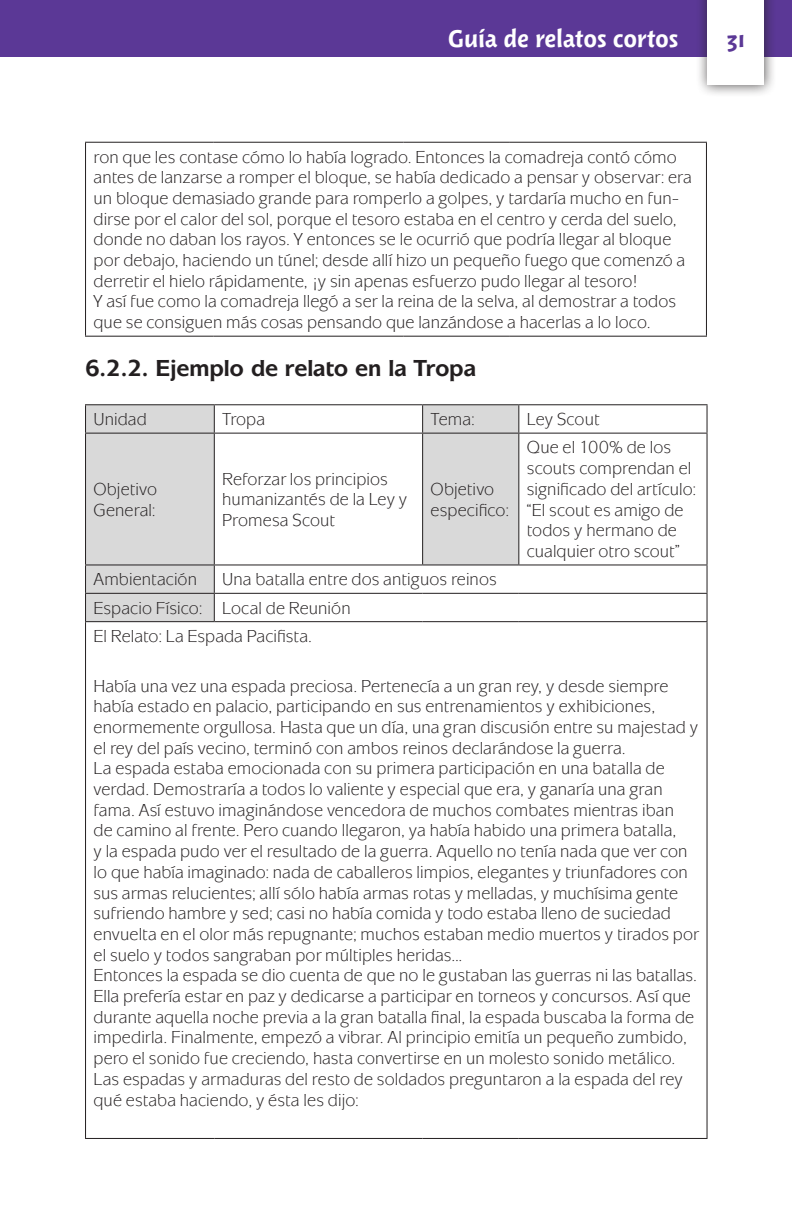
<style>
.page{position:relative;width:792px;height:1224px;background:#fff}
.page>*{position:absolute;margin:0;border:0;box-sizing:border-box;transform-origin:0 0}
.t1{font:600 28px "Woodland ITC Std";letter-spacing:-.005em;color:#fff}
.t2{font:600 26px "Woodland ITC Std";color:#5b3896}
.Relatos_Subtitulos{font:700 24px "Mixage ITC Std";color:#231f20}
.Relatos_Textos{font:18px/20.6px "Mixage ITC Std";letter-spacing:.005em;color:#231f20}
</style>
<div class="page">
<div style="left:0;top:0;width:792px;height:57px;background:#5b3896"></div>
<div style="left:696px;top:0;width:80px;height:97px;background:#231f20;opacity:.75"></div>
<div style="left:708px;top:0;width:56px;height:85px;background:#fff"></div>
<hr style="left:85px;top:142px;width:129px;height:1px;background:#231f20">
<hr style="left:85px;top:143px;width:1px;height:193px;background:#231f20">
<hr style="left:214px;top:142px;width:190px;height:1px;background:#231f20">
<hr style="left:404px;top:142px;width:105px;height:1px;background:#231f20">
<hr style="left:509px;top:142px;width:198px;height:1px;background:#231f20">
<hr style="left:706px;top:143px;width:1px;height:193px;background:#231f20">
<hr style="left:85px;top:336px;width:129px;height:1px;background:#231f20">
<hr style="left:214px;top:336px;width:190px;height:1px;background:#231f20">
<hr style="left:404px;top:336px;width:105px;height:1px;background:#231f20">
<hr style="left:509px;top:336px;width:198px;height:1px;background:#231f20">
<svg style="left:86px;top:405px;width:433px;height:216px"></svg>
<hr style="left:85px;top:404px;width:129px;height:1px;background:#231f20">
<svg style="left:85px;top:405px;width:1px;height:28px"></svg>
<hr style="left:214px;top:404px;width:209px;height:1px;background:#231f20">
<svg style="left:214px;top:405px;width:1px;height:28px"></svg>
<hr style="left:423px;top:404px;width:96px;height:1px;background:#231f20">
<svg style="left:422px;top:405px;width:1px;height:28px"></svg>
<hr style="left:519px;top:404px;width:189px;height:1px;background:#231f20">
<svg style="left:518px;top:405px;width:1px;height:28px"></svg>
<svg style="left:707px;top:405px;width:1px;height:28px"></svg>
<hr style="left:85px;top:433px;width:129px;height:1px;background:#231f20">
<hr style="left:85px;top:434px;width:1px;height:130px;background:#231f20">
<hr style="left:214px;top:433px;width:209px;height:1px;background:#231f20">
<hr style="left:214px;top:434px;width:1px;height:130px;background:#231f20">
<hr style="left:423px;top:433px;width:96px;height:1px;background:#231f20">
<hr style="left:422px;top:434px;width:1px;height:130px;background:#231f20">
<hr style="left:519px;top:433px;width:189px;height:1px;background:#231f20">
<hr style="left:518px;top:434px;width:1px;height:130px;background:#231f20">
<hr style="left:707px;top:434px;width:1px;height:130px;background:#231f20">
<hr style="left:85px;top:564px;width:129px;height:1px;background:#231f20">
<hr style="left:214px;top:564px;width:209px;height:1px;background:#231f20">
<hr style="left:423px;top:564px;width:96px;height:1px;background:#231f20">
<hr style="left:519px;top:564px;width:189px;height:1px;background:#231f20">
<hr style="left:85px;top:593px;width:129px;height:1px;background:#231f20">
<svg style="left:85px;top:565px;width:1px;height:56px"></svg>
<hr style="left:214px;top:593px;width:209px;height:1px;background:#231f20">
<svg style="left:214px;top:565px;width:1px;height:56px"></svg>
<hr style="left:423px;top:593px;width:96px;height:1px;background:#231f20">
<hr style="left:519px;top:593px;width:189px;height:1px;background:#231f20">
<svg style="left:707px;top:565px;width:1px;height:56px"></svg>
<hr style="left:85px;top:621px;width:129px;height:1px;background:#231f20">
<hr style="left:85px;top:622px;width:1px;height:516px;background:#231f20">
<hr style="left:214px;top:621px;width:209px;height:1px;background:#231f20">
<hr style="left:423px;top:621px;width:96px;height:1px;background:#231f20">
<hr style="left:519px;top:621px;width:189px;height:1px;background:#231f20">
<hr style="left:707px;top:622px;width:1px;height:516px;background:#231f20">
<hr style="left:85px;top:1138px;width:129px;height:1px;background:#231f20">
<hr style="left:214px;top:1138px;width:209px;height:1px;background:#231f20">
<hr style="left:423px;top:1138px;width:96px;height:1px;background:#231f20">
<hr style="left:519px;top:1138px;width:189px;height:1px;background:#231f20">
<h1 class="t1" style="left:448px;top:24px;width:232px">Guía de relatos cortos</h1>
<h2 class="t2" style="left:726px;top:25px;width:20px">31</h2>
<p class="Relatos_Textos" style="left:94px;top:146px;width:600px">ron que les contase cómo lo había logrado. Entonces la comadreja contó cómo antes de lanzarse a romper el bloque, se había dedicado a pensar y observar: era un bloque demasiado grande para romperlo a golpes, y tardaría mucho en fun&shy;dirse por el calor del sol, porque el tesoro estaba en el centro y cerda del suelo, donde no daban los rayos. Y entonces se le ocurrió que podría llegar al bloque por debajo, haciendo un túnel; desde allí hizo un pequeño fuego que comenzó a derretir el hielo rápidamente, ¡y sin apenas esfuerzo pudo llegar al tesoro!<br>Y así fue como la comadreja llegó a ser la reina de la selva, al demostrar a todos que se consiguen más cosas pensando que lanzándose a hacerlas a lo loco.</p>
<p class="Relatos_Subtitulos" style="left:85px;top:354px;width:393px">6.2.2. Ejemplo de relato en la Tropa</p>
<p class="Relatos_Textos" style="left:94px;top:409px;width:55px">Unidad</p>
<p class="Relatos_Textos" style="left:222px;top:409px;width:44px">Tropa</p>
<p class="Relatos_Textos" style="left:431px;top:409px;width:46px">Tema:</p>
<p class="Relatos_Textos" style="left:527px;top:409px;width:74px">Ley Scout</p>
<p class="Relatos_Textos" style="left:94px;top:479px;width:65px">Objetivo</p>
<p class="Relatos_Textos" style="left:94px;top:499px;width:63px">General:</p>
<p class="Relatos_Textos" style="left:222px;top:468px;width:187px">Reforzar los principios humanizantés de la Ley y<br>Promesa Scout</p>
<p class="Relatos_Textos" style="left:431px;top:478px;width:80px">Objetivo especifico:</p>
<p class="Relatos_Textos" style="left:527px;top:437px;width:171px">Que el 100% de los scouts comprendan el significado del artículo: “El scout es amigo de todos y hermano de cualquier otro scout”</p>
<p class="Relatos_Textos" style="left:94px;top:569px;width:105px">Ambientación</p>
<p class="Relatos_Textos" style="left:222px;top:569px;width:276px">Una batalla entre dos antiguos reinos</p>
<p class="Relatos_Textos" style="left:94px;top:597px;width:110px">Espacio Físico:</p>
<p class="Relatos_Textos" style="left:222px;top:597px;width:130px">Local de Reunión</p>
<p class="Relatos_Textos" style="left:94px;top:626px;width:220px">El Relato: La Espada Pacifista.</p>
<p class="Relatos_Textos" style="left:94px;top:675px;width:607px">Había una vez una espada preciosa. Pertenecía a un gran rey, y desde siempre había estado en palacio, participando en sus entrenamientos y exhibiciones, enormemente orgullosa. Hasta que un día, una gran discusión entre su majestad y el rey del país vecino, terminó con ambos reinos declarándose la guerra.<br>La espada estaba emocionada con su primera participación en una batalla de verdad. Demostraría a todos lo valiente y especial que era, y ganaría una gran fama. Así estuvo imaginándose vencedora de muchos combates mientras iban<br>de camino al frente. Pero cuando llegaron, ya había habido una primera batalla,<br>y la espada pudo ver el resultado de la guerra. Aquello no tenía nada que ver con lo que había imaginado: nada de caballeros limpios, elegantes y triunfadores con sus armas relucientes; allí sólo había armas rotas y melladas, y muchísima gente sufriendo hambre y sed; casi no había comida y todo estaba lleno de suciedad envuelta en el olor más repugnante; muchos estaban medio muertos y tirados por el suelo y todos sangraban por múltiples heridas...<br>Entonces la espada se dio cuenta de que no le gustaban las guerras ni las batallas.<br>Ella prefería estar en paz y dedicarse a participar en torneos y concursos. Así que durante aquella noche previa a la gran batalla final, la espada buscaba la forma de impedirla. Finalmente, empezó a vibrar. Al principio emitía un pequeño zumbido, pero el sonido fue creciendo, hasta convertirse en un molesto sonido metálico.<br>Las espadas y armaduras del resto de soldados preguntaron a la espada del rey qué estaba haciendo, y ésta les dijo:</p>
</div>
